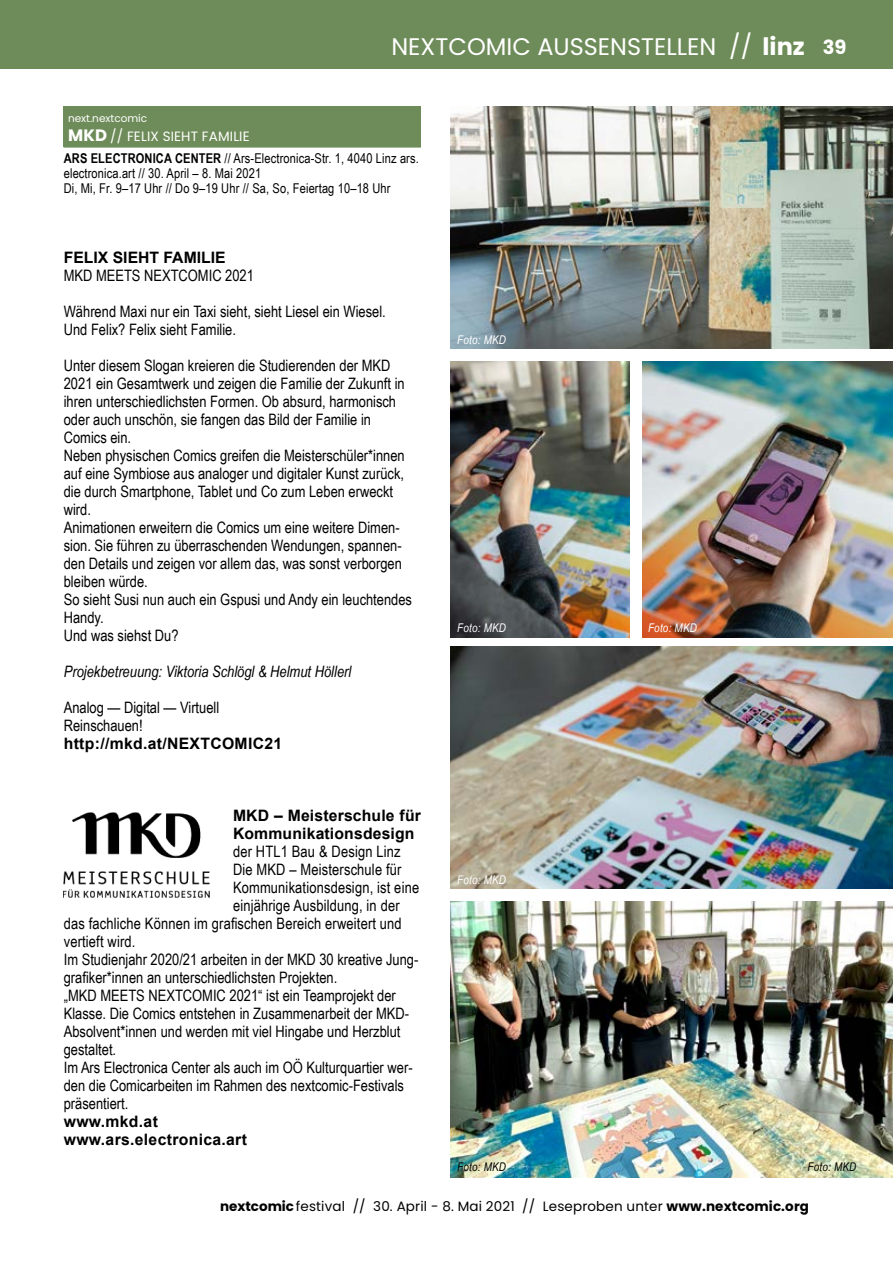
<style>
.page{position:relative;width:893px;height:1263px;background:#fff}
.page>*{position:absolute;margin:0;border:0;box-sizing:border-box;transform-origin:0 0}
.t1{font:24px "Poppins";color:#fff}
.t2{font:15.75px/18px "Arial Narrow";color:#000}
.t3{font:700 15.75px/18px "Arial";letter-spacing:.01em;color:#000}
.t4{font:italic 15.75px "Arial Narrow";color:#000}
.t5{font:13.5px/15px "Arial Narrow";letter-spacing:.01em;color:#000}
.t6{font:13.5px "Poppins";letter-spacing:.01em;color:#000}
.t7{font:13.5px "Poppins";letter-spacing:.01em;color:#fff}
.t8{font:italic 12px "Arial Narrow";letter-spacing:.02em;color:#fff}
.t9{font:italic 12px "Arial Narrow";letter-spacing:.02em;color:#000}
.t10{font:10.5px "Poppins";color:#fff}
.s1{font-weight:700}
.s2{font-weight:700;font-size:19.5px}
.s3{font-weight:700;font-size:16.5px}
</style>
<div class="page">
<div style="left:64px;top:106px;width:357px;height:41px;background:#6e8c59"></div>
<hr style="left:64px;top:147px;width:357px;height:1px;background:#6e8c59">
<img style="left:64px;top:813px;width:146px;height:84px">
<img style="left:451px;top:106px;width:442px;height:243px">
<img style="left:451px;top:361px;width:178px;height:277px">
<img style="left:642px;top:361px;width:251px;height:277px">
<img style="left:451px;top:646px;width:442px;height:243px">
<img style="left:451px;top:901px;width:442px;height:277px">
<div style="left:0;top:0;width:893px;height:68px;background:#6e8c59"></div>
<h1 class="t1" style="left:391px;top:33px;width:457px">NEXTCOMIC AUSSENSTELLEN // <span class="s1">linz</span> <span class="s2">39</span></h1>
<p class="t10" style="left:68px;top:112px;width:81px">next.nextcomic</p>
<p class="t7" style="left:68px;top:129px;width:183px"><span class="s3">MKD</span> // FELIX SIEHT FAMILIE</p>
<p class="t5" style="left:64px;top:150px;width:357px"><span class="s1">ARS ELECTRONICA CENTER</span> // Ars-Electronica-Str. 1, 4040 Linz ars. electronica.art // 30. April – 8. Mai 2021<br>Di, Mi, Fr. 9–17 Uhr // Do 9–19 Uhr // Sa, So, Feiertag 10–18 Uhr</p>
<p class="t3" style="left:64px;top:248px;width:163px">FELIX SIEHT FAMILIE</p>
<p class="t2" style="left:64px;top:266px;width:192px">MKD MEETS NEXTCOMIC 2021</p>
<p class="t2" style="left:64px;top:302px;width:324px">Während Maxi nur ein Taxi sieht, sieht Liesel ein Wiesel.<br>Und Felix? Felix sieht Familie.</p>
<p class="t2" style="left:64px;top:356px;width:350px">Unter diesem Slogan kreieren die Studierenden der MKD 2021 ein Gesamtwerk und zeigen die Familie der Zukunft in ihren unterschiedlichsten Formen. Ob absurd, harmonisch oder auch unschön, sie fangen das Bild der Familie in Comics ein.<br>Neben physischen Comics greifen die Meisterschüler*innen auf eine Symbiose aus analoger und digitaler Kunst zurück, die durch Smartphone, Tablet und Co zum Leben erweckt wird.<br>Animationen erweitern die Comics um eine weitere Dimen&shy;sion. Sie führen zu überraschenden Wendungen, spannen&shy;den Details und zeigen vor allem das, was sonst verborgen bleiben würde.<br>So sieht Susi nun auch ein Gspusi und Andy ein leuchtendes Handy.<br>Und was siehst Du?</p>
<p class="t4" style="left:64px;top:660px;width:289px">Projekbetreuung: Viktoria Schlögl &amp; Helmut Höllerl</p>
<p class="t2" style="left:64px;top:698px;width:157px">Analog — Digital — Virtuell<br>Reinschauen!</p>
<p class="t3" style="left:64px;top:734px;width:220px">http://mkd.at/NEXTCOMIC21</p>
<p class="t3" style="left:233px;top:806px;width:189px">MKD – Meisterschule für<br>Kommunikationsdesign</p>
<p class="t2" style="left:233px;top:842px;width:169px">der HTL1 Bau &amp; Design Linz</p>
<p class="t2" style="left:233px;top:860px;width:170px">Die MKD – Meisterschule für</p>
<p class="t2" style="left:233px;top:878px;width:188px">Kommunikationsdesign, ist eine</p>
<p class="t2" style="left:233px;top:896px;width:168px">einjährige Ausbildung, in der</p>
<p class="t2" style="left:64px;top:914px;width:340px">das fachliche Können im grafischen Bereich erweitert und</p>
<p class="t2" style="left:64px;top:932px;width:73px">vertieft wird.</p>
<p class="t2" style="left:64px;top:950px;width:356px">Im Studienjahr 2020/21 arbeiten in der MKD 30 kreative Jung-</p>
<p class="t2" style="left:64px;top:968px;width:275px">grafiker*innen an unterschiedlichsten Projekten.</p>
<p class="t2" style="left:64px;top:986px;width:334px">„MKD MEETS NEXTCOMIC 2021“ ist ein Teamprojekt der</p>
<p class="t2" style="left:64px;top:1004px;width:347px">Klasse. Die Comics entstehen in Zusammenarbeit der MKD-</p>
<p class="t2" style="left:64px;top:1022px;width:338px">Absolvent*innen und werden mit viel Hingabe und Herzblut</p>
<p class="t2" style="left:64px;top:1040px;width:54px">gestaltet.</p>
<p class="t2" style="left:64px;top:1058px;width:350px">Im Ars Electronica Center als auch im OÖ Kulturquartier wer-</p>
<p class="t2" style="left:64px;top:1076px;width:342px">den die Comicarbeiten im Rahmen des nextcomic-Festivals</p>
<p class="t2" style="left:64px;top:1094px;width:66px">präsentiert.</p>
<p class="t3" style="left:64px;top:1113px;width:185px">www.mkd.at www.ars.electronica.art</p>
<p class="t8" style="left:457px;top:331px;width:50px">Foto: MKD</p>
<p class="t8" style="left:457px;top:620px;width:50px">Foto: MKD</p>
<p class="t8" style="left:648px;top:620px;width:50px">Foto: MKD</p>
<p class="t8" style="left:457px;top:871px;width:50px">Foto: MKD</p>
<p class="t9" style="left:457px;top:1159px;width:50px">Foto: MKD</p>
<p class="t9" style="left:807px;top:1159px;width:50px">Foto: MKD</p>
<p class="t6" style="left:220px;top:1199px;width:590px"><span class="s1">nextcomic</span>festival // 30. April - 8. Mai 2021 // Leseproben unter <span class="s1">www.nextcomic.org</span></p>
</div>
